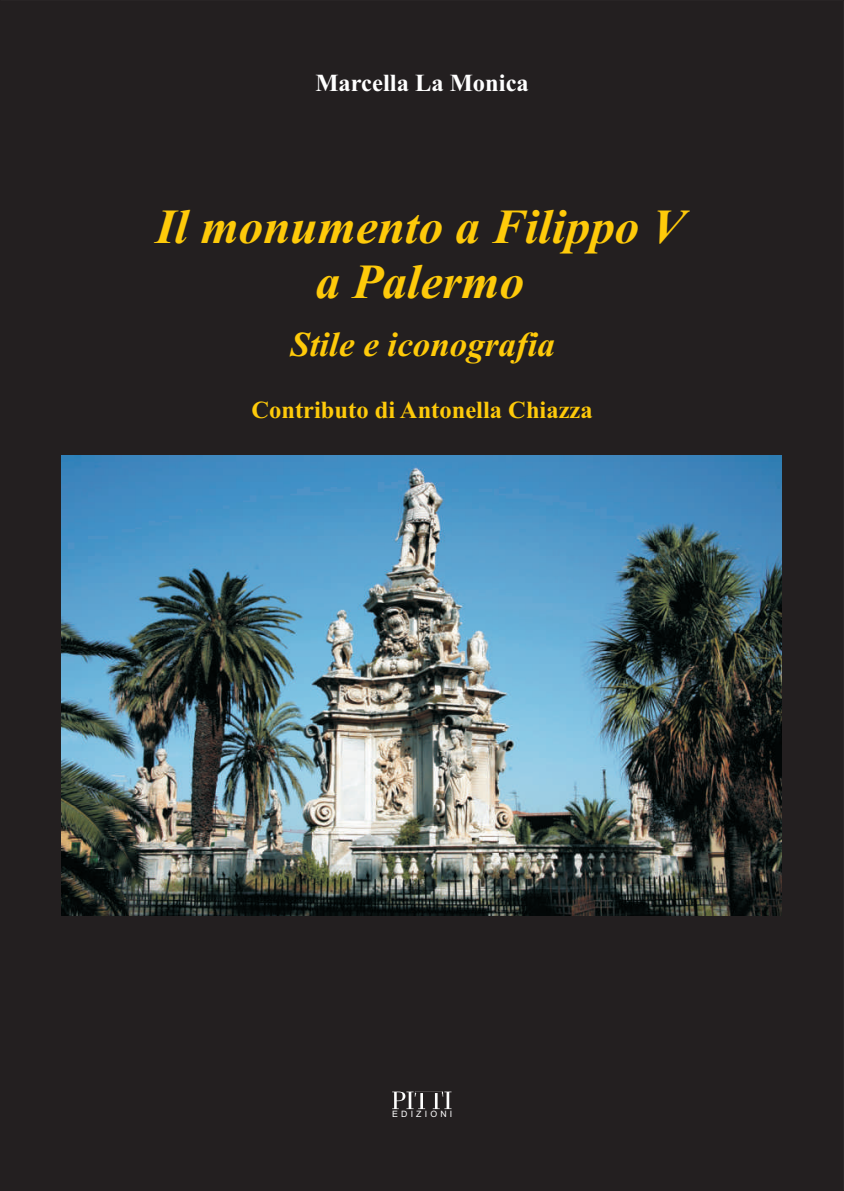
<style>
.page{position:relative;width:844px;height:1191px;background:#fff}
.page>*{position:absolute;margin:0;border:0;box-sizing:border-box;transform-origin:0 0}
.t1{font:italic 700 49px/54.2px "Times New Roman";color:#feca0a;text-align:center}
.t2{font:italic 700 35px "Times New Roman";color:#feca0a}
.t3{font:700 24.5px "Times New Roman";color:#feca0a}
.t4{font:700 24.5px "Times New Roman";color:#fff}
.t5{font:8.75px "Arial";letter-spacing:.36em;color:#fff}
</style>
<div class="page">
<div style="left:0;top:0;width:843px;height:1191px;background:#231f20"></div>
<svg style="left:392px;top:1090px;width:59px;height:19px"></svg>
<img style="left:62px;top:455px;width:719px;height:461px">
<p class="t4" style="left:315px;top:74px;width:215px">Marcella La Monica</p>
<p class="t1" style="left:156px;top:205px;width:530px">Il monumento a Filippo V a Palermo</p>
<p class="t2" style="left:290px;top:332px;width:266px">Stile e iconografia</p>
<p class="t3" style="left:251px;top:401px;width:342px">Contributo di Antonella Chiazza</p>
<p class="t5" style="left:392px;top:1110px;width:62px">EDIZIONI</p>
</div>
